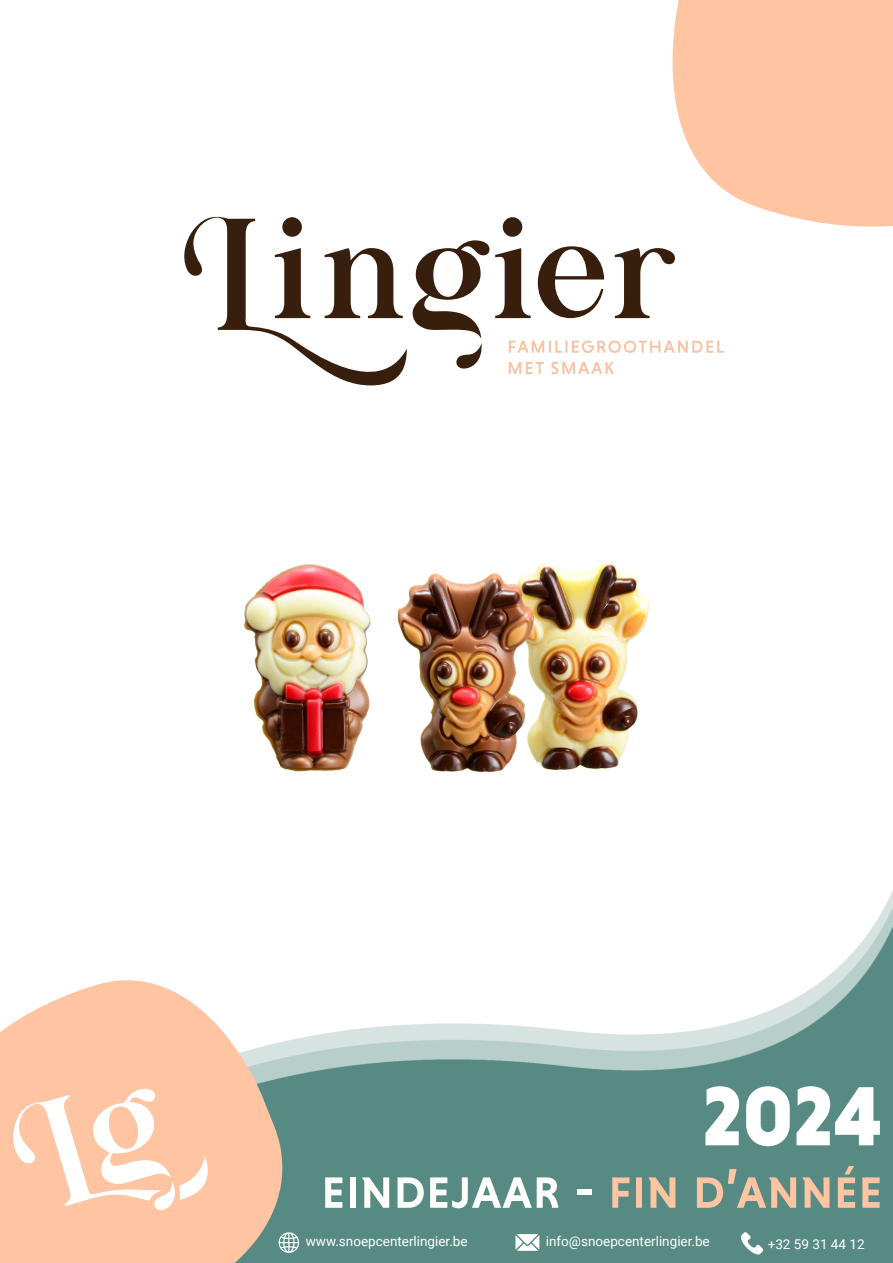
<style>
.page{position:relative;width:893px;height:1263px;background:#fff}
.page>*{position:absolute;margin:0;border:0;box-sizing:border-box;transform-origin:0 0}
.t1{font:900 85.5px "Niveau Grotesk";color:#fff}
.t2{font:57px "Niveau Grotesk Medium Small Caps";color:#fffefd}
.t3{font:13.5px "Roboto";color:#fff}
.s1{color:#ffc4a2}
</style>
<div class="page">
<img style="left:214px;top:0;width:679px;height:1263px">
<svg style="left:515px;top:1234px;width:24px;height:17px"></svg>
<svg style="left:741px;top:1232px;width:22px;height:22px"></svg>
<svg style="left:284px;top:1232px;width:16px;height:21px"></svg>
<svg style="left:0;top:977px;width:284px;height:286px;fill:#ffc4a2"></svg>
<svg style="left:12px;top:1088px;width:196px;height:123px"></svg>
<svg style="left:184px;top:217px;width:540px;height:168px"></svg>
<img style="left:244px;top:561px;width:405px;height:211px">
<p class="t1" style="left:702px;top:1066px;width:182px">2024</p>
<p class="t2" style="left:321px;top:1156px;width:563px">eindejaar - <span class="s1">fin d’année</span></p>
<p class="t3" style="left:306px;top:1232px;width:163px">www.snoepcenterlingier.be</p>
<p class="t3" style="left:546px;top:1232px;width:165px">info@snoepcenterlingier.be</p>
<p class="t3" style="left:768px;top:1234px;width:98px">+32 59 31 44 12</p>
</div>
